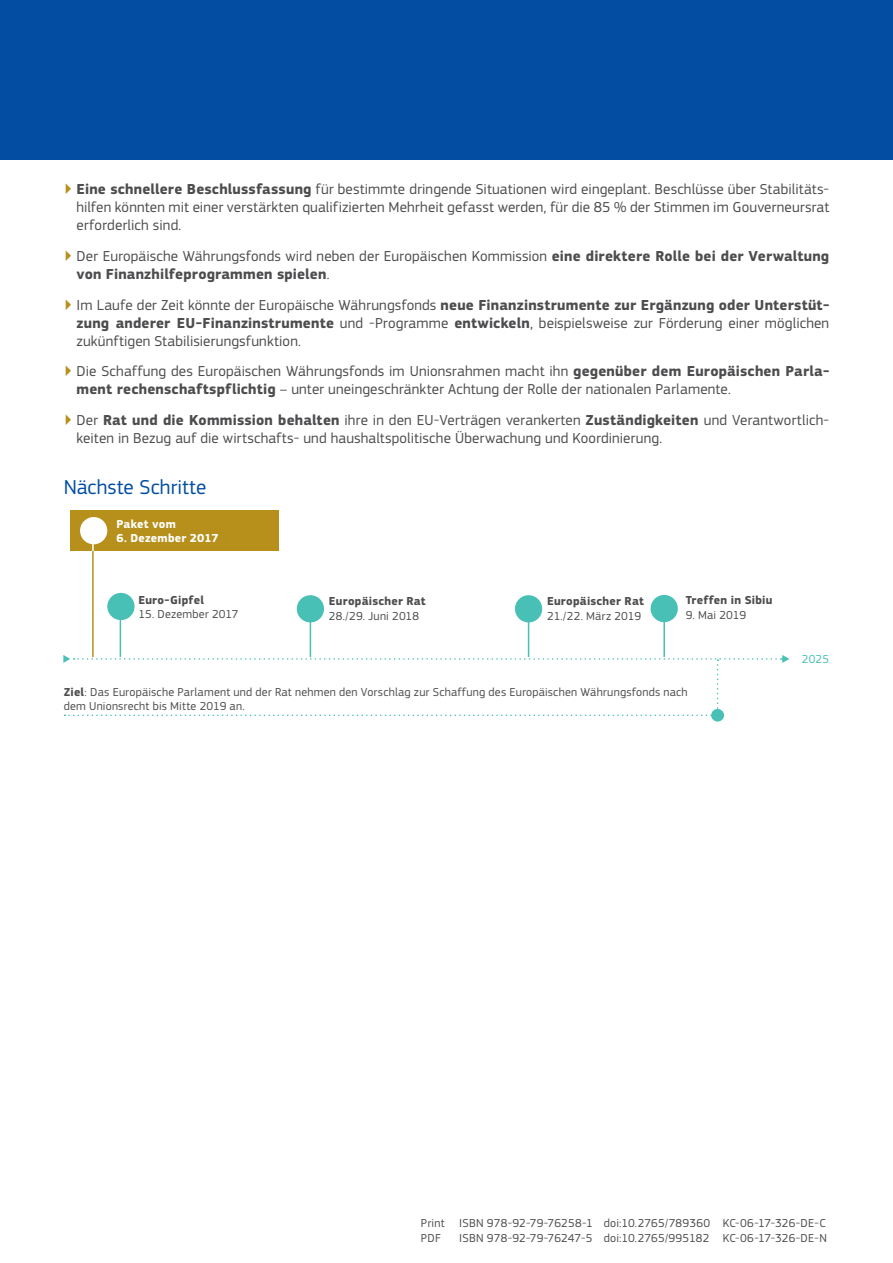
<style>
.page{position:relative;width:893px;height:1263px;background:#fff}
.page>*{position:absolute;margin:0;border:0;box-sizing:border-box;transform-origin:0 0}
.title_2_last{font:21px "EC Square Sans Pro";letter-spacing:.005em;color:#034ea2}
.t1{font:15px/18px "EC Square Sans Pro";letter-spacing:.01em;color:#4d4d4f;text-align:justify}
.t2{font:700 15px/18px "EC Square Sans Pro";letter-spacing:.01em;color:#4d4d4f}
.fig1_4_dotted{font:12px/14.4px "EC Square Sans Pro";letter-spacing:.02em;color:#4d4d4f}
.fig1_2{font:700 12px "EC Square Sans Pro";letter-spacing:.02em;color:#4d4d4f}
.fig1_3{font:12px "EC Square Sans Pro";letter-spacing:.015em;color:#4d4d4f}
.fig1_1{font:700 12px "EC Square Sans Pro";letter-spacing:.015em;color:#fff}
.fig1_5{font:12px "EC Square Sans Pro";color:#49c0b6}
.s1{color:#b6901b}
.s2{font-weight:700}
.s3{font-weight:400;color:#b6901b}
.s4{font-weight:400}
</style>
<div class="page">
<div style="left:0;top:0;width:893px;height:160px;background:#034ea2"></div>
<div style="left:70px;top:510px;width:209px;height:41px;background:#b6901b"></div>
<hr style="left:310px;top:596px;width:1px;height:61px;background:#49c0b6">
<hr style="left:528px;top:596px;width:1px;height:61px;background:#49c0b6">
<hr style="left:663px;top:595px;width:2px;height:62px;background:#49c0b6">
<hr style="left:92px;top:520px;width:2px;height:138px;background:#b6901b">
<div style="left:297px;top:595px;width:27px;height:27px;background:#49c0b6;border-radius:50%"></div>
<div style="left:515px;top:595px;width:27px;height:27px;background:#49c0b6;border-radius:50%"></div>
<hr style="left:120px;top:594px;width:1px;height:64px;background:#49c0b6">
<div style="left:107px;top:593px;width:28px;height:27px;background:#49c0b6;border-radius:50%"></div>
<div style="left:651px;top:595px;width:27px;height:27px;background:#49c0b6;border-radius:50%"></div>
<div style="left:80px;top:517px;width:27px;height:27px;background:#fff;border-radius:50%"></div>
<hr style="left:92px;top:520px;width:2px;height:31px;background:#fff">
<div style="left:711px;top:709px;width:13px;height:12px;background:#49c0b6;border-radius:50%"></div>
<svg style="left:63px;top:655px;width:726px;height:61px"></svg>
<p class="t1" style="left:77px;top:180px;width:754px;text-indent:-13px"><span class="s1">▶</span> <span class="s2">Eine schnellere Beschlussfassung</span> für bestimmte dringende Situationen wird eingeplant. Beschlüsse über Stabilitäts&shy;hilfen könnten mit einer verstärkten qualifizierten Mehrheit gefasst werden, für die 85 % der Stimmen im Gouverneursrat erforderlich sind.</p>
<p class="t2" style="left:77px;top:247px;width:754px;text-indent:-13px"><span class="s3">▶</span> <span class="s4">Der Europäische Währungsfonds wird neben der Europäischen Kommission</span> eine direktere Rolle bei der Verwaltung von Finanzhilfeprogrammen spielen<span class="s4">.</span></p>
<p class="t1" style="left:77px;top:296px;width:754px;text-indent:-13px"><span class="s1">▶</span> Im Laufe der Zeit könnte der Europäische Währungsfonds <span class="s2">neue Finanzinstrumente zur Ergänzung oder Unterstüt&shy;zung anderer EU-Finanzinstrumente</span> und -Programme <span class="s2">entwickeln</span>, beispielsweise zur Förderung einer möglichen zukünftigen Stabilisierungsfunktion.</p>
<p class="t1" style="left:77px;top:363px;width:754px;text-indent:-13px"><span class="s1">▶</span> Die Schaffung des Europäischen Währungsfonds im Unionsrahmen macht ihn <span class="s2">gegenüber dem Europäischen Parla&shy;ment rechenschaftspflichtig</span> – unter uneingeschränkter Achtung der Rolle der nationalen Parlamente.</p>
<p class="t1" style="left:77px;top:411px;width:754px;text-indent:-13px"><span class="s1">▶</span> Der <span class="s2">Rat und die Kommission behalten</span> ihre in den EU-Verträgen verankerten <span class="s2">Zuständigkeiten</span> und Verantwortlich&shy;keiten in Bezug auf die wirtschafts- und haushaltspolitische Überwachung und Koordinierung.</p>
<p class="title_2_last" style="left:64px;top:475px;width:144px">Nächste Schritte</p>
<p class="fig1_1" style="left:117px;top:517px;width:61px">Paket vom</p>
<p class="fig1_1" style="left:117px;top:531px;width:104px">6. Dezember 2017</p>
<p class="fig1_2" style="left:138px;top:592px;width:67px">Euro-Gipfel</p>
<p class="fig1_3" style="left:138px;top:607px;width:102px">15. Dezember 2017</p>
<p class="fig1_2" style="left:329px;top:594px;width:98px">Europäischer Rat</p>
<p class="fig1_3" style="left:329px;top:608px;width:92px">28./29. Juni 2018</p>
<p class="fig1_2" style="left:547px;top:594px;width:98px">Europäischer Rat</p>
<p class="fig1_3" style="left:547px;top:608px;width:96px">21./22. März 2019</p>
<p class="fig1_2" style="left:686px;top:593px;width:88px">Treffen in Sibiu</p>
<p class="fig1_3" style="left:686px;top:608px;width:62px">9. Mai 2019</p>
<p class="fig1_4_dotted" style="left:64px;top:685px;width:625px"><span class="s2">Ziel</span>: Das Europäische Parlament und der Rat nehmen den Vorschlag zur Schaffung des Europäischen Währungsfonds nach dem Unionsrecht bis Mitte 2019 an.</p>
<p class="fig1_5" style="left:802px;top:652px;width:29px">2025</p>
<p class="fig1_4_dotted" style="left:421px;top:1216px;width:406px">Print ISBN 978-92-79-76258-1 doi:10.2765/789360 KC-06-17-326-DE-C<br>PDF</p>
<p class="fig1_4_dotted" style="left:459px;top:1231px;width:369px">ISBN 978-92-79-76247-5 doi:10.2765/995182 KC-06-17-326-DE-N</p>
</div>
